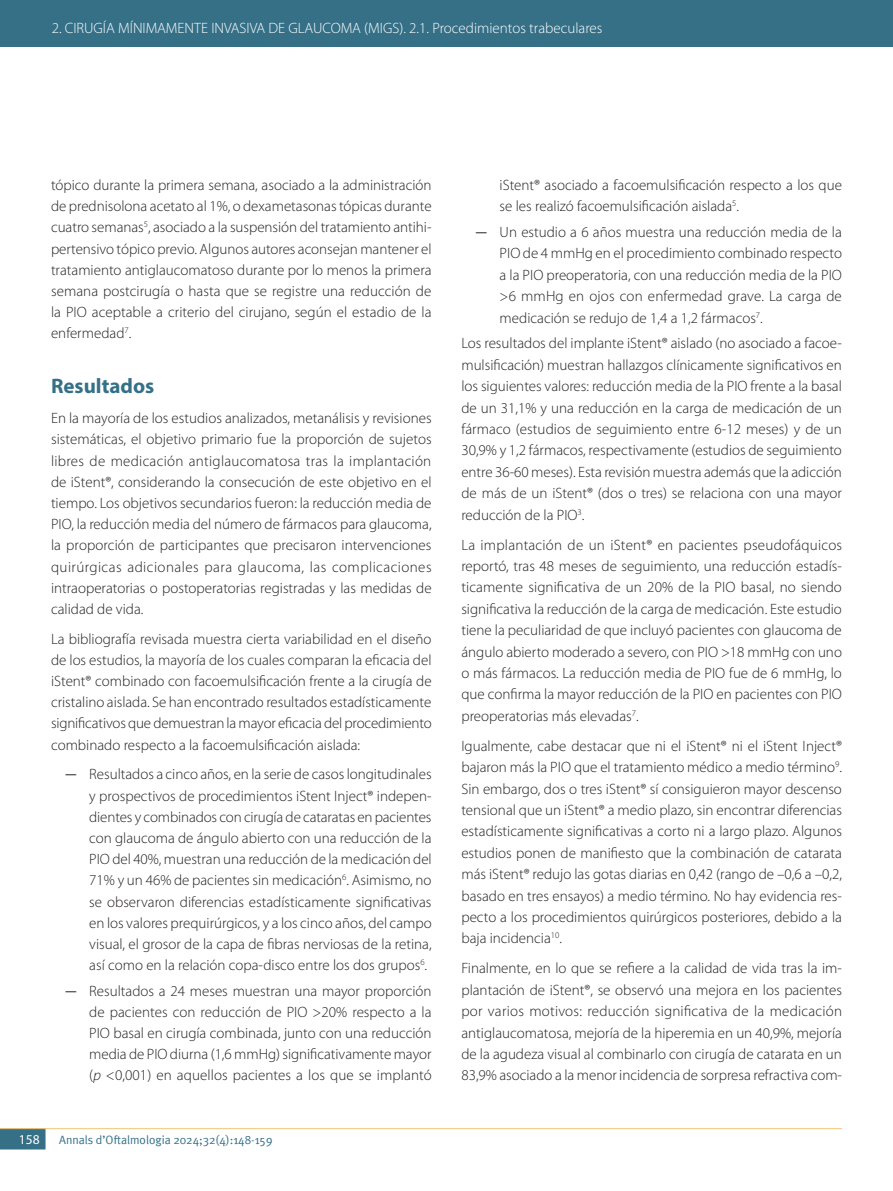
<style>
.page{position:relative;width:893px;height:1191px;background:#fff}
.page>*{position:absolute;margin:0;border:0;box-sizing:border-box;transform-origin:0 0}
.Subtítulo_1{font:700 21px "Myriad Pro";color:#357087}
.C__de_texto{font:300 15px/21.5px "Myriad Pro";color:#231f20;text-align:justify}
.t1{font:300 15px "Myriad Pro";color:#fff}
.t2{font:13.5px "Myriad Pro";color:#fff}
.t3{font:12px "Meta Plus Normal";color:#357087}
.s1{font-family:"Meta Plus Normal";font-weight:400}
.s2{font-style:italic}
</style>
<div class="page">
<svg style="left:0;top:1129px;width:46px;height:20px"></svg>
<hr style="left:0;top:1128px;width:842px;height:1px;background:#f3c67c">
<div style="left:0;top:0;width:893px;height:47px;background:#357087"></div>
<p class="t1" style="left:52px;top:19px;width:552px">2. CIRUGÍA MÍNIMAMENTE INVASIVA DE GLAUCOMA (MIGS). 2.1. Procedimientos trabeculares</p>
<p class="C__de_texto" style="left:51px;top:174px;width:382px">tópico durante la primera semana, asociado a la administración de prednisolona acetato al 1%, o dexametasonas tópicas durante cuatro semanas<sup>5</sup>, asociado a la suspensión del tratamiento antihi&shy;pertensivo tópico previo. Algunos autores aconsejan mantener el tratamiento antiglaucomatoso durante por lo menos la primera semana postcirugía o hasta que se registre una reducción de la PIO aceptable a criterio del cirujano, según el estadio de la enfermedad<sup>7</sup>.</p>
<p class="Subtítulo_1" style="left:51px;top:373px;width:105px">Resultados</p>
<p class="C__de_texto" style="left:51px;top:407px;width:382px">En la mayoría de los estudios analizados, metanálisis y revisiones sistemáticas, el objetivo primario fue la proporción de sujetos libres de medicación antiglaucomatosa tras la implantación de iStent®, considerando la consecución de este objetivo en el tiempo. Los objetivos secundarios fueron: la reducción media de PIO, la reducción media del número de fármacos para glaucoma, la proporción de participantes que precisaron intervenciones quirúrgicas adicionales para glaucoma, las complicaciones intraoperatorias o postoperatorias registradas y las medidas de calidad de vida.</p>
<p class="C__de_texto" style="left:51px;top:628px;width:382px">La bibliografía revisada muestra cierta variabilidad en el diseño de los estudios, la mayoría de los cuales comparan la eficacia del iStent® combinado con facoemulsificación frente a la cirugía de cristalino aislada. Se han encontrado resultados estadísticamente significativos que demuestran la mayor eficacia del procedimiento combinado respecto a la facoemulsificación aislada:</p>
<p class="C__de_texto" style="left:89px;top:763px;width:344px;text-indent:-26px"><span class="s1">—</span> Resultados a cinco años, en la serie de casos longitudinales y prospectivos de procedimientos iStent Inject® indepen&shy;dientes y combinados con cirugía de cataratas en pacientes con glaucoma de ángulo abierto con una reducción de la PIO del 40%, muestran una reducción de la medicación del 71% y un 46% de pacientes sin medicación<sup>6</sup>. Asimismo, no se observaron diferencias estadísticamente significativas en los valores prequirúrgicos, y a los cinco años, del campo visual, el grosor de la capa de fibras nerviosas de la retina, así como en la relación copa-disco entre los dos grupos<sup>6</sup>.</p>
<p class="C__de_texto" style="left:89px;top:980px;width:344px;text-indent:-26px"><span class="s1">—</span> Resultados a 24 meses muestran una mayor proporción de pacientes con reducción de PIO &gt;20% respecto a la PIO basal en cirugía combinada, junto con una reducción media de PIO diurna (1,6 mmHg) significativamente mayor (<span class="s2">p</span> &lt;0,001) en aquellos pacientes a los que se implantó</p>
<p class="t2" style="left:19px;top:1130px;width:22px">158</p>
<p class="t3" style="left:59px;top:1132px;width:215px">Annals d’Oftalmologia 2024;32(4):148-159</p>
<p class="C__de_texto" style="left:500px;top:174px;width:344px">iStent® asociado a facoemulsificación respecto a los que se les realizó facoemulsificación aislada<sup>5</sup>.</p>
<p class="C__de_texto" style="left:500px;top:221px;width:344px;text-indent:-26px"><span class="s1">—</span> Un estudio a 6 años muestra una reducción media de la PIO de 4 mmHg en el procedimiento combinado respecto a la PIO preoperatoria, con una reducción media de la PIO &gt;6 mmHg en ojos con enfermedad grave. La carga de medicación se redujo de 1,4 a 1,2 fármacos<sup>7</sup>.</p>
<p class="C__de_texto" style="left:461px;top:332px;width:382px">Los resultados del implante iStent® aislado (no asociado a facoe&shy;mulsificación) muestran hallazgos clínicamente significativos en los siguientes valores: reducción media de la PIO frente a la basal de un 31,1% y una reducción en la carga de medicación de un fármaco (estudios de seguimiento entre 6-12 meses) y de un 30,9% y 1,2 fármacos, respectivamente (estudios de seguimiento entre 36-60 meses). Esta revisión muestra además que la adicción de más de un iStent® (dos o tres) se relaciona con una mayor reducción de la PIO<sup>3</sup>.</p>
<p class="C__de_texto" style="left:461px;top:533px;width:382px">La implantación de un iStent® en pacientes pseudofáquicos reportó, tras 48 meses de seguimiento, una reducción estadís&shy;ticamente significativa de un 20% de la PIO basal, no siendo significativa la reducción de la carga de medicación. Este estudio tiene la peculiaridad de que incluyó pacientes con glaucoma de ángulo abierto moderado a severo, con PIO &gt;18 mmHg con uno o más fármacos. La reducción media de PIO fue de 6 mmHg, lo que confirma la mayor reducción de la PIO en pacientes con PIO preoperatorias más elevadas<sup>7</sup>.</p>
<p class="C__de_texto" style="left:461px;top:735px;width:382px">Igualmente, cabe destacar que ni el iStent® ni el iStent Inject® bajaron más la PIO que el tratamiento médico a medio término<sup>9</sup>.<br>Sin embargo, dos o tres iStent® sí consiguieron mayor descenso tensional que un iStent® a medio plazo, sin encontrar diferencias estadísticamente significativas a corto ni a largo plazo. Algunos estudios ponen de manifiesto que la combinación de catarata más iStent® redujo las gotas diarias en 0,42 (rango de –0,6 a –0,2, basado en tres ensayos) a medio término. No hay evidencia res&shy;pecto a los procedimientos quirúrgicos posteriores, debido a la baja incidencia<sup>10</sup>.</p>
<p class="C__de_texto" style="left:461px;top:957px;width:382px">Finalmente, en lo que se refiere a la calidad de vida tras la im&shy;plantación de iStent®, se observó una mejora en los pacientes por varios motivos: reducción significativa de la medicación antiglaucomatosa, mejoría de la hiperemia en un 40,9%, mejoría de la agudeza visual al combinarlo con cirugía de catarata en un 83,9% asociado a la menor incidencia de sorpresa refractiva com-</p>
</div>
